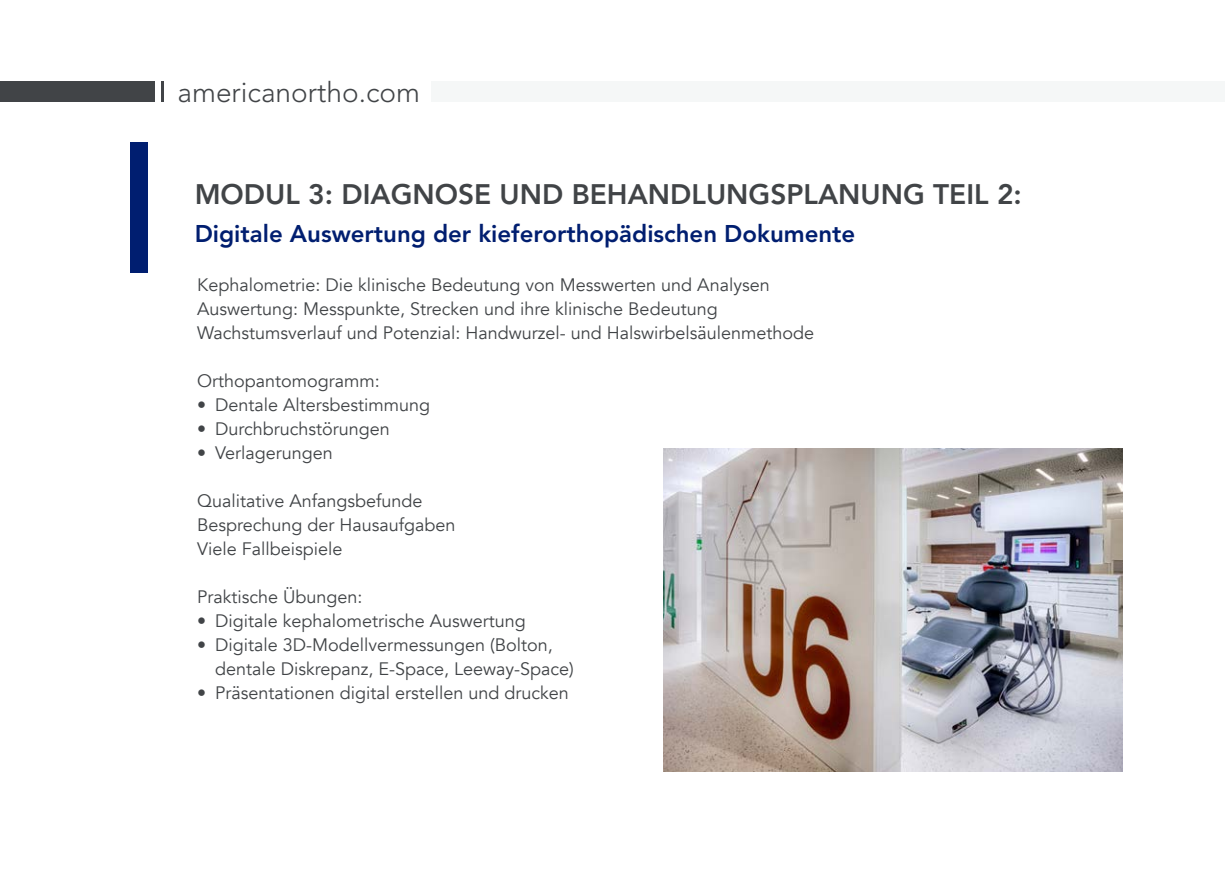
<style>
.page{position:relative;width:1225px;height:874px;background:#fff}
.page>*{position:absolute;margin:0;border:0;box-sizing:border-box;transform-origin:0 0}
.t1{font:800 28px "Avenir LT Std";color:#414447}
.t2{font:300 28px "Avenir LT Std";color:#414447}
.t3{font:800 24px "Avenir LT Std";color:#001e70}
.t4{font:18px/24px "Avenir";color:#414447}
</style>
<div class="page">
<div style="left:130px;top:142px;width:17px;height:131px;background:#001e70"></div>
<img style="left:663px;top:448px;width:460px;height:323px">
<div style="left:1208px;top:82px;width:17px;height:20px;background:#f5f7f7"></div>
<div style="left:431px;top:82px;width:777px;height:20px;background:#f5f7f7"></div>
<div style="left:0;top:82px;width:154px;height:20px;background:#414447"></div>
<hr style="left:161px;top:82px;width:3px;height:20px;background:#414447">
<h1 class="t2" style="left:178px;top:76px;width:244px">americanortho.com</h1>
<h1 class="t1" style="left:195px;top:177px;width:828px">MODUL 3: DIAGNOSE UND BEHANDLUNGSPLANUNG TEIL 2:</h1>
<h2 class="t3" style="left:195px;top:219px;width:662px">Digitale Auswertung der kieferorthopädischen Dokumente</h2>
<p class="t4" style="left:197px;top:273px;width:618px">Kephalometrie: Die klinische Bedeutung von Messwerten und Analysen<br>Auswertung: Messpunkte, Strecken und ihre klinische Bedeutung<br>Wachstumsverlauf und Potenzial: Handwurzel- und Halswirbelsäulenmethode</p>
<p class="t4" style="left:197px;top:369px;width:184px">Orthopantomogramm:</p>
<p class="t4" style="left:197px;top:393px;width:234px">• Dentale Altersbestimmung</p>
<p class="t4" style="left:197px;top:417px;width:194px">• Durchbruchstörungen</p>
<p class="t4" style="left:197px;top:441px;width:137px">• Verlagerungen</p>
<p class="t4" style="left:197px;top:489px;width:260px">Qualitative Anfangsbefunde<br>Besprechung der Hausaufgaben<br>Viele Fallbeispiele</p>
<p class="t4" style="left:197px;top:585px;width:167px">Praktische Übungen:</p>
<p class="t4" style="left:197px;top:609px;width:330px">• Digitale kephalometrische Auswertung</p>
<p class="t4" style="left:215px;top:633px;width:360px;text-indent:-18px">• Digitale 3D-Modellvermessungen (Bolton, dentale Diskrepanz, E-Space, Leeway-Space)</p>
<p class="t4" style="left:197px;top:681px;width:373px">• Präsentationen digital erstellen und drucken</p>
</div>
